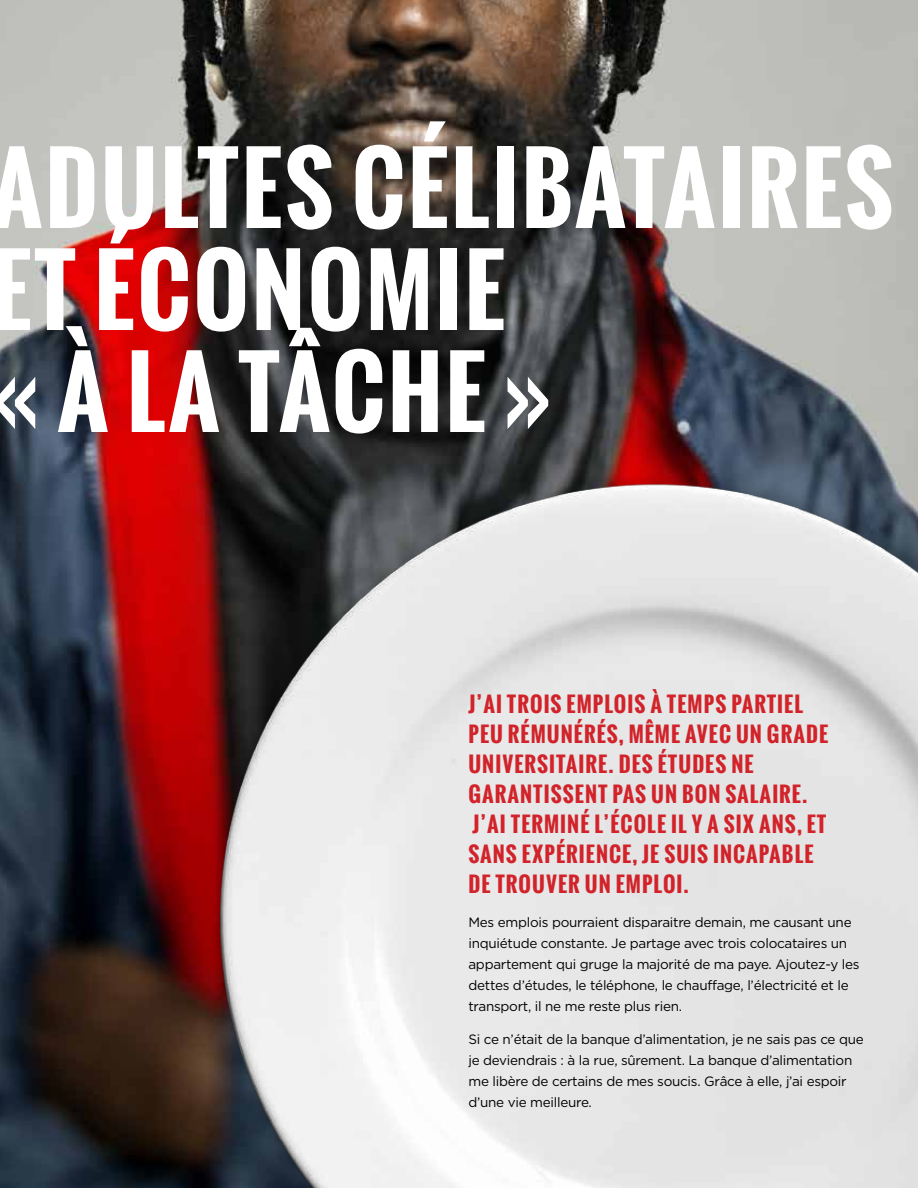
<style>
.page{position:relative;width:918px;height:1188px;background:#fff}
.page>*{position:absolute;margin:0;border:0;box-sizing:border-box;transform-origin:0 0}
.t1{font:700 93px/102px "Oswald";letter-spacing:.03em;color:#fff}
.t2{font:700 21px/30px "Oswald";letter-spacing:.05em;color:#d2232a}
.t3{font:13.5px/21px "Gotham";letter-spacing:-.02em;color:#000}
</style>
<div class="page">
<img style="left:0;top:0;width:918px;height:1188px">
<img style="left:122px;top:414px;width:796px;height:774px">
<h1 class="t1" style="left:-9px;top:137px;width:904px">ADULTES CÉLIBATAIRES<br>ET ÉCONOMIE<br>« À LA TÂCHE »</h1>
<h2 class="t2" style="left:468px;top:689px;width:361px">J’AI TROIS EMPLOIS À TEMPS PARTIEL<br>PEU RÉMUNÉRÉS, MÊME AVEC UN GRADE<br>UNIVERSITAIRE. DES ÉTUDES NE<br>GARANTISSENT PAS UN BON SALAIRE.<br>J’AI TERMINÉ L’ÉCOLE IL Y A SIX ANS, ET<br>SANS EXPÉRIENCE, JE SUIS INCAPABLE<br>DE TROUVER UN EMPLOI.</h2>
<p class="t3" style="left:468px;top:911px;width:393px">Mes emplois pourraient disparaitre demain, me causant une inquiétude constante. Je partage avec trois colocataires un appartement qui gruge la majorité de ma paye. Ajoutez-y les dettes d’études, le téléphone, le chauffage, l’électricité et le transport, il ne me reste plus rien.</p>
<p class="t3" style="left:468px;top:1029px;width:397px">Si ce n’était de la banque d’alimentation, je ne sais pas ce que je deviendrais : à la rue, sûrement. La banque d’alimentation me libère de certains de mes soucis. Grâce à elle, j’ai espoir d’une vie meilleure.</p>
</div>
